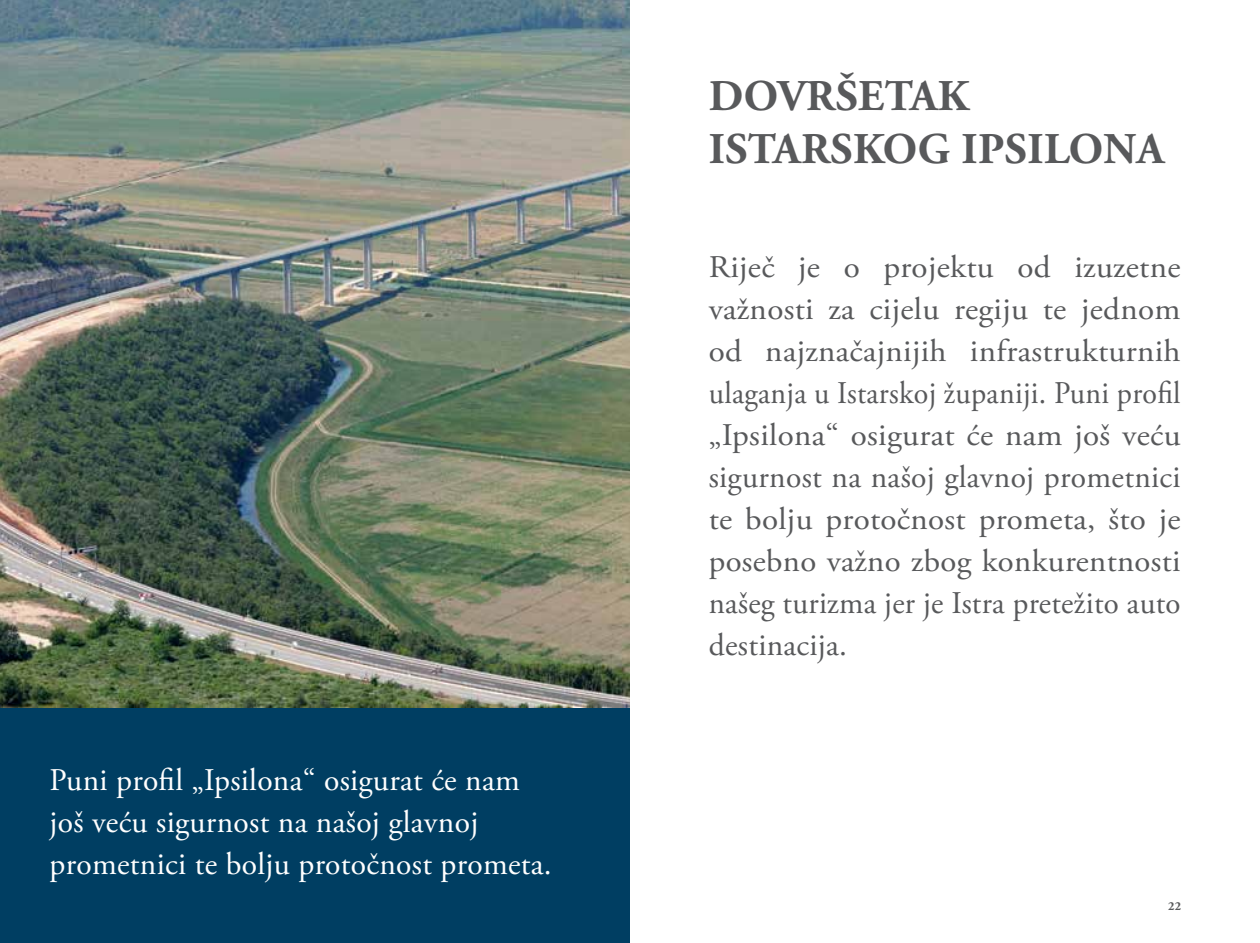
<style>
.page{position:relative;width:1260px;height:943px;background:#fff}
.page>*{position:absolute;margin:0;border:0;box-sizing:border-box;transform-origin:0 0}
.t1{font:700 43.75px/52.5px "Adobe Garamond Pro";letter-spacing:.01em;color:#58595b}
.t2{font:31.5px/42px "Adobe Garamond Pro";letter-spacing:.01em;color:#58595b;text-align:justify;scale:1.05 1}
.t3{font:31.5px/42px "Adobe Garamond Pro";color:#fff}
.t4{font:700 12.25px "Adobe Garamond Pro";color:#58595b}
</style>
<div class="page">
<div style="left:0;top:699px;width:630px;height:244px;background:#003e62"></div>
<img style="left:0;top:0;width:630px;height:707px">
<p class="t3" style="left:50px;top:759px;width:504px">Puni profil „Ipsilona“ osigurat će nam još veću sigurnost na našoj glavnoj prometnici te bolju protočnost prometa.</p>
<h1 class="t1" style="left:709px;top:71px;width:262px">DOVRŠETAK<br>ISTARSKOG</h1>
<h1 class="t1" style="left:961px;top:123px;width:94px">IPSILON</h1>
<h1 class="t1" style="left:1137px;top:123px;width:29px">A</h1>
<p class="t2" style="left:709px;top:247px;width:451px">Riječ je o projektu od izuzetne važnosti za cijelu regiju te jednom od najznačajnijih infrastrukturnih ulaganja u Istarskoj županiji. Puni profil „Ipsilona“ osigurat će nam još veću sigurnost na našoj glavnoj prometnici te bolju protočnost prometa, što je posebno važno zbog konkurentnosti našeg turizma jer je Istra pretežito auto destinacija.</p>
<p class="t4" style="left:1168px;top:898px;width:14px">22</p>
</div>
